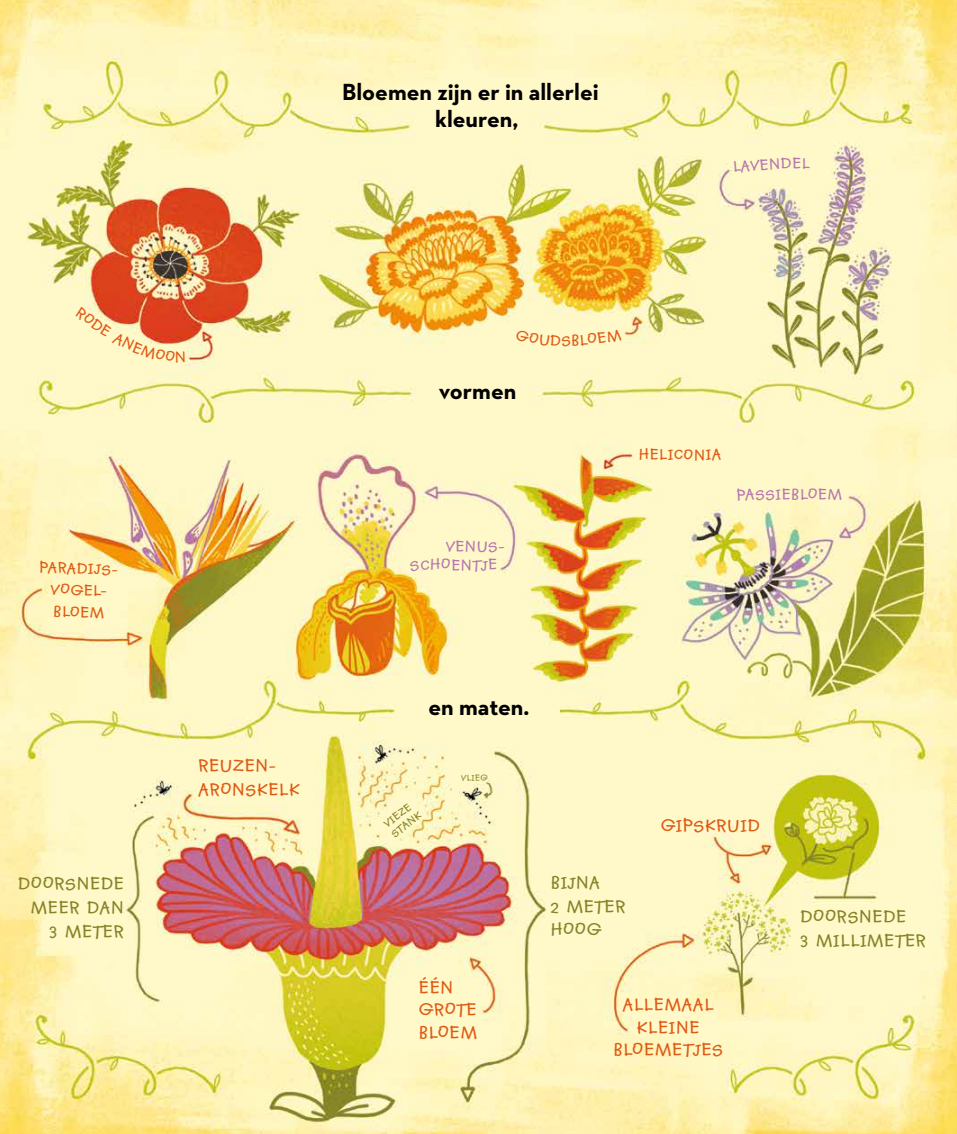
<style>
.page{position:relative;width:957px;height:1134px;background:#fff}
.page>*{position:absolute;margin:0;border:0;box-sizing:border-box;transform-origin:0 0}
.t1{font:700 23.75px/27px "Neutraface 2 Text";color:#000001;text-align:center}
.t2{font:700 20px/22.5px "Kidprint MT Pro";letter-spacing:.04em;color:#de5a15}
.t3{font:700 20px/23.6px "Kidprint MT Pro";letter-spacing:.04em;color:#868227}
.t4{font:700 17.5px/22px "Kidprint MT Pro";color:#de5a15}
.t5{font:700 17.5px "Kidprint MT Pro";letter-spacing:-.04em;color:#b777ae}
.t6{font:700 17.5px "Kidprint MT Pro";letter-spacing:.035em;color:#b777ae}
.t7{font:700 12.5px/12.5px "Kidprint MT Pro";color:#868227}
.t8{font:700 10px "Kidprint MT Pro";letter-spacing:.04em;color:#888924}
</style>
<div class="page">
<img style="left:0;top:0;width:957px;height:1134px">
<svg style="left:75px;top:307px;width:110px;height:56px;background:#f2b990"></svg>
<svg style="left:734px;top:161px;width:7px;height:11px"></svg>
<svg style="left:781px;top:157px;width:10px;height:12px"></svg>
<svg style="left:803px;top:158px;width:7px;height:11px"></svg>
<svg style="left:516px;top:330px;width:44px;height:16px"></svg>
<svg style="left:572px;top:329px;width:49px;height:17px"></svg>
<svg style="left:737px;top:488px;width:37px;height:13px"></svg>
<svg style="left:650px;top:448px;width:23px;height:12px"></svg>
<svg style="left:706px;top:449px;width:14px;height:12px"></svg>
<svg style="left:430px;top:540px;width:45px;height:12px"></svg>
<svg style="left:408px;top:560px;width:21px;height:11px"></svg>
<svg style="left:442px;top:559px;width:17px;height:11px"></svg>
<svg style="left:472px;top:558px;width:24px;height:14px"></svg>
<p class="t4" style="left:40px;top:556px;width:73px;rotate:2deg">PARADIJS</p>
<p class="t4" style="left:51px;top:578px;width:60px;rotate:2deg">VOGEL-<br>BLOEM</p>
<p class="t3" style="left:18px;top:871px;width:107px;line-height:24px;text-align:right">DOORSNEDE<br>MEER DAN<br>3 METER</p>
<p class="t1" style="left:342px;top:78px;width:258px">Bloemen zijn er in allerlei kleuren,</p>
<p class="t5" style="left:740px;top:157px;width:41px;rotate:-4deg">AVEN</p>
<p class="t5" style="left:792px;top:153px;width:10px">E</p>
<p class="t2" style="left:198px;top:754px;width:103px;line-height:24px">REUZEN-<br>ARONSKELK</p>
<p class="t1" style="left:439px;top:377px;width:79px">vormen</p>
<p class="t4" style="left:561px;top:329px;width:11px">S</p>
<p class="t5" style="left:449px;top:536px;width:7px">I</p>
<p class="t5" style="left:465px;top:536px;width:52px">B LUOSE M</p>
<p class="t5" style="left:428px;top:555px;width:68px">IHE B LONE M</p>
<p class="t4" style="left:639px;top:443px;width:12px">H</p>
<p class="t4" style="left:674px;top:444px;width:33px">CON</p>
<p class="t6" style="left:775px;top:485px;width:68px">IEBLOEM</p>
<p class="t1" style="left:428px;top:693px;width:102px">en maten.</p>
<p class="t7" style="left:381px;top:820px;width:36px;rotate:-37deg">VIEZE<br>STANK</p>
<p class="t8" style="left:461px;top:772px;width:28px">VLIEG</p>
<p class="t2" style="left:419px;top:976px;width:60px">ÉÉN<br>GROTE<br>BLOEM</p>
<p class="t3" style="left:551px;top:871px;width:76px">BIJNA<br>2 METER<br>HOOG</p>
<p class="t2" style="left:660px;top:814px;width:100px">GIPSKRUID</p>
<p class="t2" style="left:613px;top:994px;width:111px;text-align:center">ALLEMAAL<br>KLEINE<br>BLOEMETJES</p>
<p class="t3" style="left:800px;top:905px;width:127px">DOORSNEDE<br>3 MILLIMETER</p>
</div>
